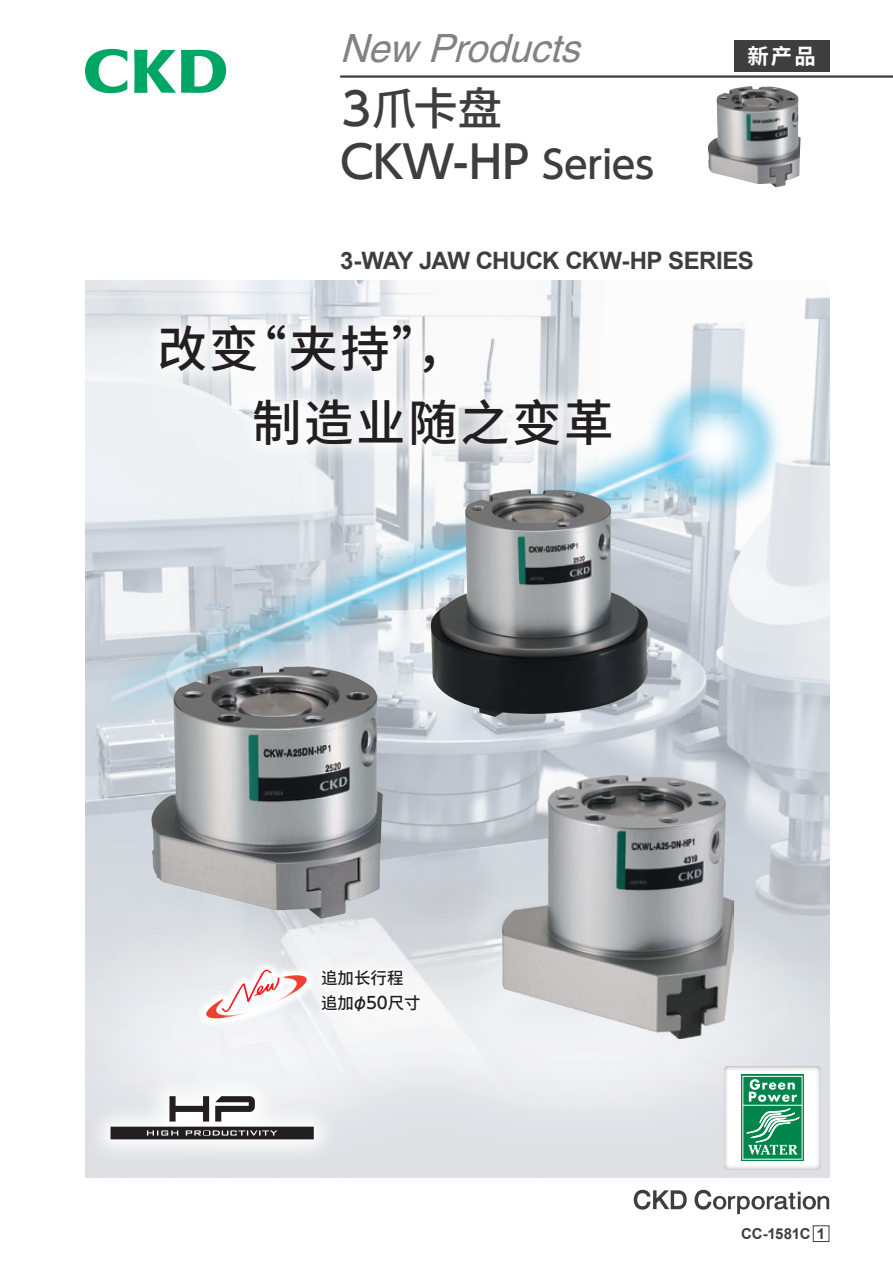
<style>
.page{position:relative;width:893px;height:1263px;background:#fff}
.page>*{position:absolute;margin:0;border:0;box-sizing:border-box;transform-origin:0 0}
.t1{font:500 49.5px/74.2px "Source Han Sans CN";letter-spacing:.05em;color:#231f20}
.t2{font:500 45px "UD Shin Go Pro";color:#3e3e3f}
.t3{font:500 45px "Source Han Sans CN";color:#3e3e3f}
.t4{font:italic 39px "Helvetica LT Std";color:#808285}
.t5{font:700 24px "Arial";letter-spacing:-.03em;color:#3e3e3f}
.t6{font:700 21.3px "Source Han Sans CN";color:#fff}
.t7{font:500 16.5px/24.8px "Source Han Sans CN";color:#231f20}
.t8{font:700 15px "Arial";letter-spacing:-.02em;color:#3e3e3f}
.s1{font-family:"UD Shin Go Pro"}
.s2{font-size:38.25px}
</style>
<div class="page">
<img style="left:85px;top:281px;width:744px;height:897px">
<svg style="left:85px;top:49px;width:42px;height:44px"></svg>
<svg style="left:134px;top:50px;width:92px;height:43px"></svg>
<hr style="left:340px;top:75px;width:553px;height:3px;background:#3e3e3f">
<svg style="left:634px;top:1190px;width:53px;height:20px"></svg>
<svg style="left:694px;top:1190px;width:135px;height:24px"></svg>
<div style="left:734px;top:40px;width:95px;height:32px;background:#3e3e3f"></div>
<img style="left:502px;top:776px;width:232px;height:262px">
<img style="left:431px;top:489px;width:217px;height:228px">
<img style="left:151px;top:666px;width:232px;height:252px">
<div style="left:196px;top:960px;width:121px;height:69px;background:linear-gradient(to bottom,#e8ebef,#f3f5f6)"></div>
<svg style="left:206px;top:969px;width:103px;height:49px"></svg>
<div style="left:712px;top:1057px;width:121px;height:112px;background:#231f20;opacity:.5"></div>
<svg style="left:741px;top:1075px;width:63px;height:86px;background:#2b9968"></svg>
<svg style="left:749px;top:1079px;width:48px;height:23px"></svg>
<hr style="left:743px;top:1105px;width:59px;height:1px;background:#fff">
<svg style="left:747px;top:1108px;width:52px;height:46px"></svg>
<svg style="left:85px;top:1070px;width:255px;height:96px;fill:#e8eaed"></svg>
<svg style="left:106px;top:1096px;width:230px;height:61px"></svg>
<div style="left:318px;top:967px;width:105px;height:47px;background:#fff"></div>
<div style="left:141px;top:305px;width:489px;height:160px;background:#fff;opacity:.9"></div>
<img style="left:708px;top:86px;width:93px;height:101px">
<div style="left:813px;top:1225px;width:16px;height:17px;border:1px solid #3e3e3f"></div>
<h3 class="t4" style="left:340px;top:26px;width:253px">New Products</h3>
<p class="t6" style="left:747px;top:44px;width:70px">新产品</p>
<h2 class="t3" style="left:341px;top:83px;width:162px"><span class="s1">3</span>爪卡盘</h2>
<h2 class="t2" style="left:340px;top:125px;width:316px">CKW-HP <span class="s2">Series</span></h2>
<p class="t5" style="left:340px;top:244px;width:415px">3-WAY JAW CHUCK CKW-HP SERIES</p>
<h1 class="t1" style="left:252px;top:313px;width:363px;text-indent:-95px">改变“夹持”，<br>制造业随之变革</h1>
<p class="t7" style="left:321px;top:966px;width:101px">追加长行程追加<span class="s1">φ50</span>尺寸</p>
<p class="t8" style="left:741px;top:1223px;width:86px">CC-1581C 1</p>
</div>
